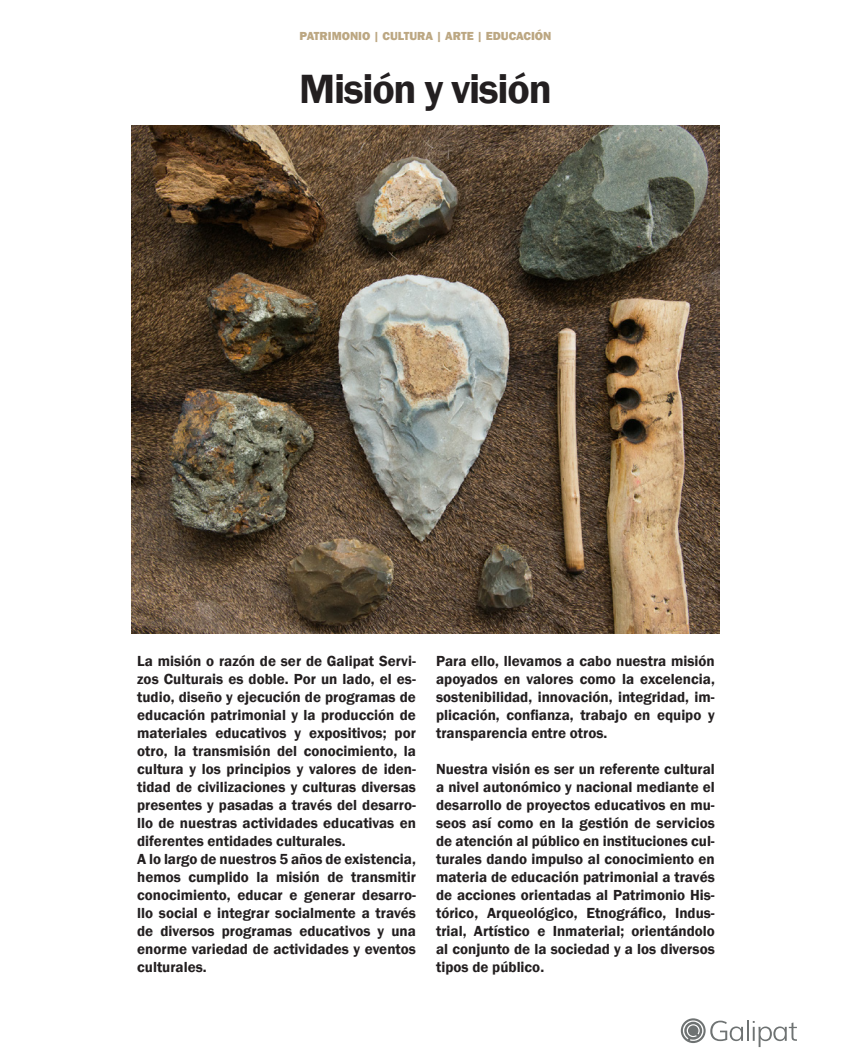
<style>
.page{position:relative;width:851px;height:1063px;background:#fff}
.page>*{position:absolute;margin:0;border:0;box-sizing:border-box;transform-origin:0 0}
.t1{font:600 42px "Franklin Gothic";letter-spacing:-.03em;color:#231f20}
.t2{font:600 15px/18px "Franklin Gothic";color:#231f20;text-align:justify}
.t3{font:800 12px "Franklin Gothic";color:#bca782}
</style>
<div class="page">
<svg style="left:680px;top:1018px;width:62px;height:25px"></svg>
<hr style="left:746px;top:1020px;width:2px;height:21px;background:#6e7272">
<svg style="left:752px;top:1021px;width:44px;height:26px"></svg>
<img style="left:132px;top:126px;width:587px;height:508px">
<p class="t3" style="left:299px;top:28px;width:253px">PATRIMONIO | CULTURA | ARTE | EDUCACIÓN</p>
<h1 class="t1" style="left:299px;top:63px;width:254px">Misión y visión</h1>
<p class="t2" style="left:137px;top:652px;width:280px;text-align:left">La misión o razón de ser de Galipat Servi&shy;zos Culturais es doble. Por un lado, el es&shy;tudio, diseño y ejecución de programas de educación patrimonial y la producción de materiales educativos y expositivos; por otro, la transmisión del conocimiento, la cultura y los principios y valores de iden&shy;tidad de civilizaciones y culturas diversas presentes y pasadas a través del desarro&shy;llo de nuestras actividades educativas en diferentes entidades culturales.<br>A lo largo de nuestros 5 años de existencia, hemos cumplido la misión de transmitir conocimiento, educar e generar desarro&shy;llo social e integrar socialmente a través de diversos programas educativos y una enorme variedad de actividades y eventos culturales.</p>
<p class="t2" style="left:436px;top:652px;width:280px">Para ello, llevamos a cabo nuestra misión apoyados en valores como la excelencia, sostenibilidad, innovación, integridad, im&shy;plicación, confianza, trabajo en equipo y transparencia entre otros.</p>
<p class="t2" style="left:436px;top:760px;width:280px">Nuestra visión es ser un referente cultural a nivel autonómico y nacional mediante el desarrollo de proyectos educativos en mu&shy;seos así como en la gestión de servicios de atención al público en instituciones cul&shy;turales dando impulso al conocimiento en materia de educación patrimonial a través de acciones orientadas al Patrimonio His&shy;tórico, Arqueológico, Etnográfico, Indus&shy;trial, Artístico e Inmaterial; orientándolo al conjunto de la sociedad y a los diversos tipos de público.</p>
</div>
